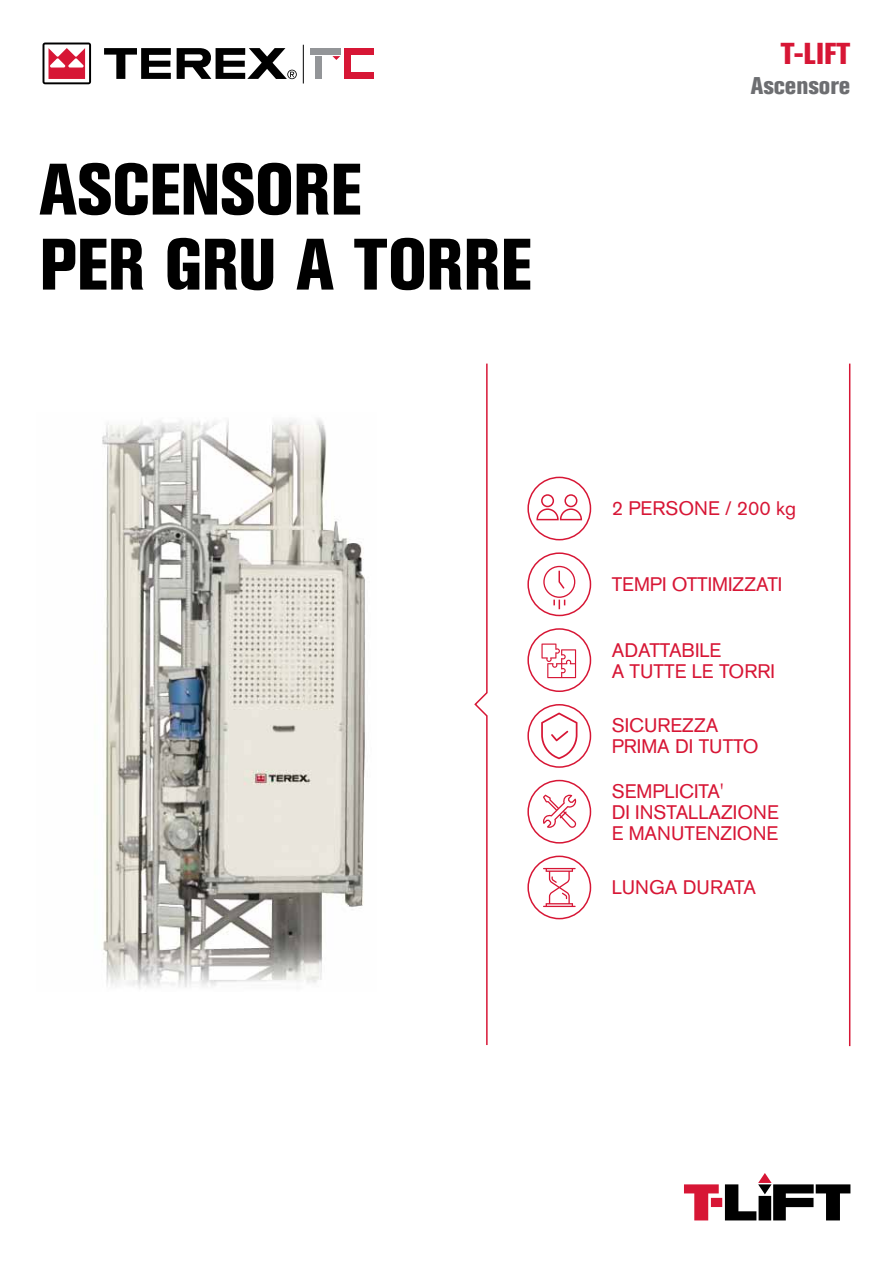
<style>
.page{position:relative;width:893px;height:1263px;background:#fff}
.page>*{position:absolute;margin:0;border:0;box-sizing:border-box;transform-origin:0 0}
.t1{font:72px/75px "Akzidenz Grotesk BQ X Bd Cnd Alt";letter-spacing:-.005em;color:#000}
.t2{font:30px "Akzidenz Grotesk BQ X Bd Cnd Alt";color:#d71635}
.t3{font:24px "Akzidenz Grotesk BQ X Bd Cnd Alt";color:#6d6e71}
.t4{font:19.5px/21px "Akzidenz Grotesk BQ";color:#d71635}
</style>
<div class="page">
<img style="left:102px;top:419px;width:263px;height:570px">
<svg style="left:474px;top:363px;width:14px;height:683px"></svg>
<svg style="left:684px;top:1173px;width:166px;height:47px"></svg>
<hr style="left:849px;top:364px;width:1px;height:682px;background:#d71635">
<div style="left:527px;top:477px;width:64px;height:63px;border:2px solid #d71635;border-radius:50%"></div>
<div style="left:541px;top:494px;width:13px;height:13px;border:2px solid #d71635;border-radius:50%"></div>
<svg style="left:536px;top:508px;width:47px;height:13px"></svg>
<div style="left:564px;top:494px;width:13px;height:13px;border:2px solid #d71635;border-radius:50%"></div>
<div style="left:527px;top:552px;width:64px;height:64px;border:2px solid #d71635;border-radius:50%"></div>
<svg style="left:543px;top:566px;width:32px;height:43px"></svg>
<div style="left:527px;top:628px;width:64px;height:64px;border:2px solid #d71635;border-radius:50%"></div>
<svg style="left:541px;top:643px;width:35px;height:35px"></svg>
<div style="left:527px;top:704px;width:64px;height:64px;border:2px solid #d71635;border-radius:50%"></div>
<svg style="left:541px;top:712px;width:36px;height:47px"></svg>
<svg style="left:543px;top:795px;width:33px;height:33px"></svg>
<div style="left:527px;top:780px;width:64px;height:63px;border:2px solid #d71635;border-radius:50%"></div>
<div style="left:527px;top:855px;width:64px;height:64px;border:2px solid #d71635;border-radius:50%"></div>
<svg style="left:543px;top:868px;width:33px;height:39px"></svg>
<svg style="left:43px;top:43px;width:48px;height:41px"></svg>
<svg style="left:104px;top:48px;width:67px;height:31px"></svg>
<svg style="left:177px;top:48px;width:120px;height:31px"></svg>
<div style="left:344px;top:73px;width:30px;height:6px;background:#d71635"></div>
<div style="left:344px;top:48px;width:30px;height:6px;background:#d71635"></div>
<hr style="left:303px;top:45px;width:1px;height:38px;background:#000">
<div style="left:344px;top:49px;width:6px;height:29px;background:#d71635"></div>
<div style="left:310px;top:48px;width:30px;height:6px;background:#939598"></div>
<div style="left:316px;top:56px;width:6px;height:23px;background:#939598"></div>
<svg style="left:332px;top:56px;width:8px;height:4px"></svg>
<h1 class="t1" style="left:39px;top:152px;width:494px">ASCENSORE<br>PER GRU A TORRE</h1>
<h2 class="t2" style="left:781px;top:36px;width:71px">T-LIFT</h2>
<p class="t3" style="left:751px;top:72px;width:101px">Ascensore</p>
<p class="t4" style="left:612px;top:498px;width:186px">2 PERSONE / 200 kg</p>
<p class="t4" style="left:612px;top:574px;width:172px">TEMPI OTTIMIZZATI</p>
<p class="t4" style="left:612px;top:639px;width:165px">ADATTABILE<br>A TUTTE LE TORRI</p>
<p class="t4" style="left:612px;top:715px;width:148px">SICUREZZA<br>PRIMA DI TUTTO</p>
<p class="t4" style="left:612px;top:780px;width:169px">SEMPLICITA'<br>DI INSTALLAZIONE<br>E MANUTENZIONE</p>
<p class="t4" style="left:612px;top:877px;width:146px">LUNGA DURATA</p>
</div>
